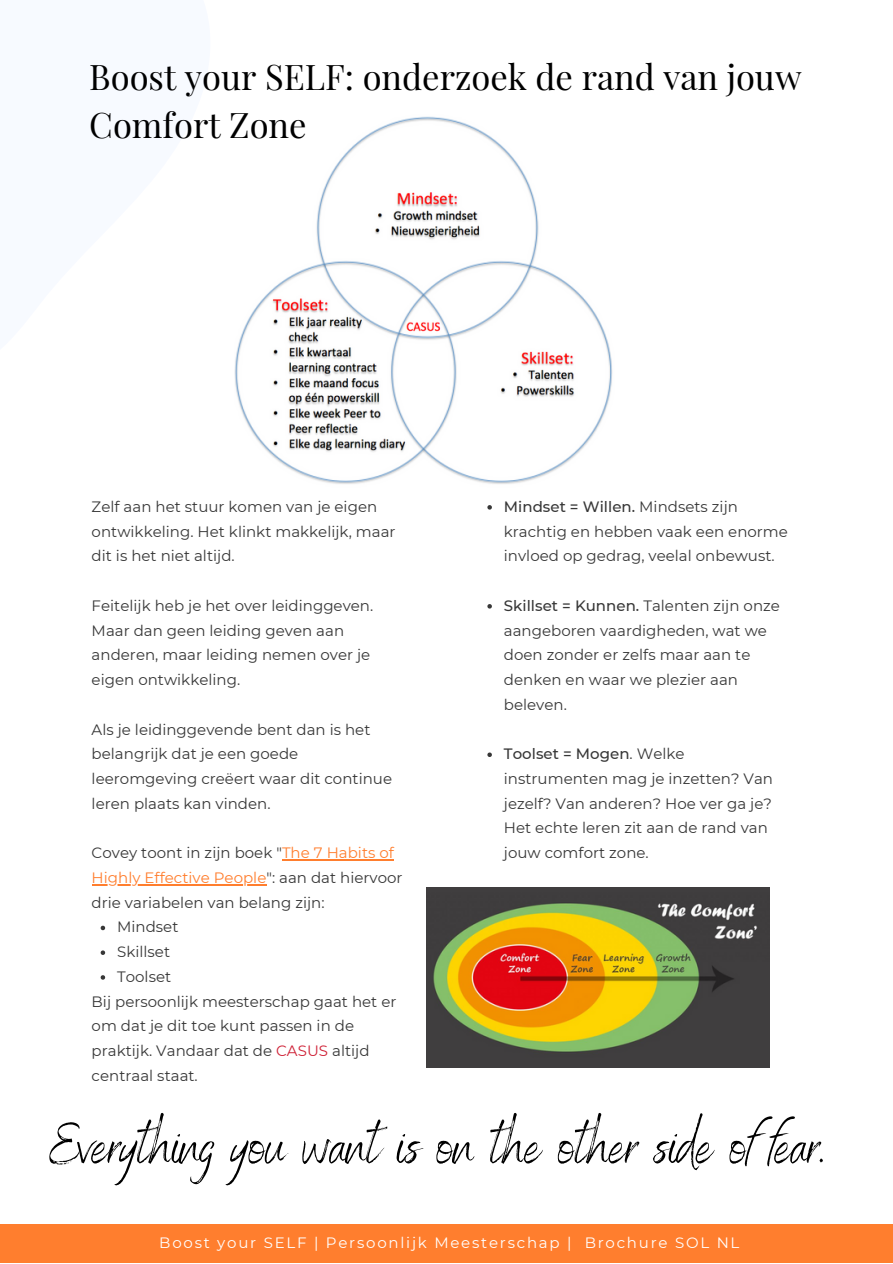
<style>
.page{position:relative;width:893px;height:1264px;background:#fff}
.page>*{position:absolute;margin:0;border:0;box-sizing:border-box;transform-origin:0 0}
.t1{font:57px "Benedict";color:#000}
.t2{font:34.5px/47.2px "Playfair Display";color:#000}
.t3{font:15px/24.8px "Montserrat";color:#373737}
.t4{font:15px "Montserrat";letter-spacing:.12em;color:#fff}
.s1{color:#ff7e2e}
.s2{color:#cf2237}
.s3{font-weight:500}
</style>
<div class="page">
<div style="left:0;top:1224px;width:892px;height:38px;background:#ff7e2e"></div>
<svg style="left:487px;top:505px;width:5px;height:4px"></svg>
<svg style="left:487px;top:604px;width:5px;height:4px"></svg>
<svg style="left:487px;top:752px;width:5px;height:5px"></svg>
<img style="left:427px;top:887px;width:342px;height:180px">
<img style="left:235px;top:116px;width:378px;height:368px">
<svg style="left:101px;top:925px;width:4px;height:5px"></svg>
<svg style="left:101px;top:950px;width:4px;height:4px"></svg>
<svg style="left:101px;top:975px;width:4px;height:4px"></svg>
<hr style="left:282px;top:859px;width:112px;height:1px;background:#ff7e2e">
<hr style="left:92px;top:884px;width:174px;height:1px;background:#ff7e2e">
<p class="t2" style="left:89px;top:52px;width:713px">Boost your SELF: onderzoek de rand van jouw<br>Comfort Zone</p>
<p class="t3" style="left:92px;top:494px;width:305px">Zelf aan het stuur komen van je eigen ontwikkeling. Het klinkt makkelijk, maar dit is het niet altijd.</p>
<p class="t3" style="left:92px;top:593px;width:283px">Feitelijk heb je het over leidinggeven.<br>Maar dan geen leiding geven aan anderen, maar leiding nemen over je eigen ontwikkeling.</p>
<p class="t3" style="left:92px;top:716px;width:302px">Als je leidinggevende bent dan is het belangrijk dat je een goede leeromgeving creëert waar dit continue leren plaats kan vinden.</p>
<p class="t3" style="left:92px;top:840px;width:312px">Covey toont in zijn boek "<span class="s1">The 7 Habits of<br>Highly Effective People</span>": aan dat hiervoor drie variabelen van belang zijn:</p>
<p class="t3" style="left:117px;top:914px;width:63px">Mindset</p>
<p class="t3" style="left:117px;top:939px;width:54px">Skillset</p>
<p class="t3" style="left:117px;top:964px;width:56px">Toolset</p>
<p class="t3" style="left:92px;top:988px;width:306px">Bij persoonlijk meesterschap gaat het er om dat je dit toe kunt passen in de praktijk. Vandaar dat de <span class="s2">CASUS</span> altijd centraal staat.</p>
<p class="t3" style="left:504px;top:494px;width:285px"><span class="s3">Mindset = Willen.</span> Mindsets zijn krachtig en hebben vaak een enorme invloed op gedrag, veelal onbewust.</p>
<p class="t3" style="left:504px;top:593px;width:277px"><span class="s3">Skillset = Kunnen.</span> Talenten zijn onze aangeboren vaardigheden, wat we doen zonder er zelfs maar aan te denken en waar we plezier aan beleven.</p>
<p class="t3" style="left:504px;top:741px;width:271px"><span class="s3">Toolset = Mogen</span>. Welke instrumenten mag je inzetten? Van jezelf? Van anderen? Hoe ver ga je?<br>Het echte leren zit aan de rand van jouw comfort zone.</p>
<p class="t1" style="left:49px;top:1108px;width:779px">Everything you want is on the other side of fear.</p>
<p class="t4" style="left:159px;top:1232px;width:581px">Boost your SELF | Persoonlijk Meesterschap | Brochure SOL NL</p>
</div>
